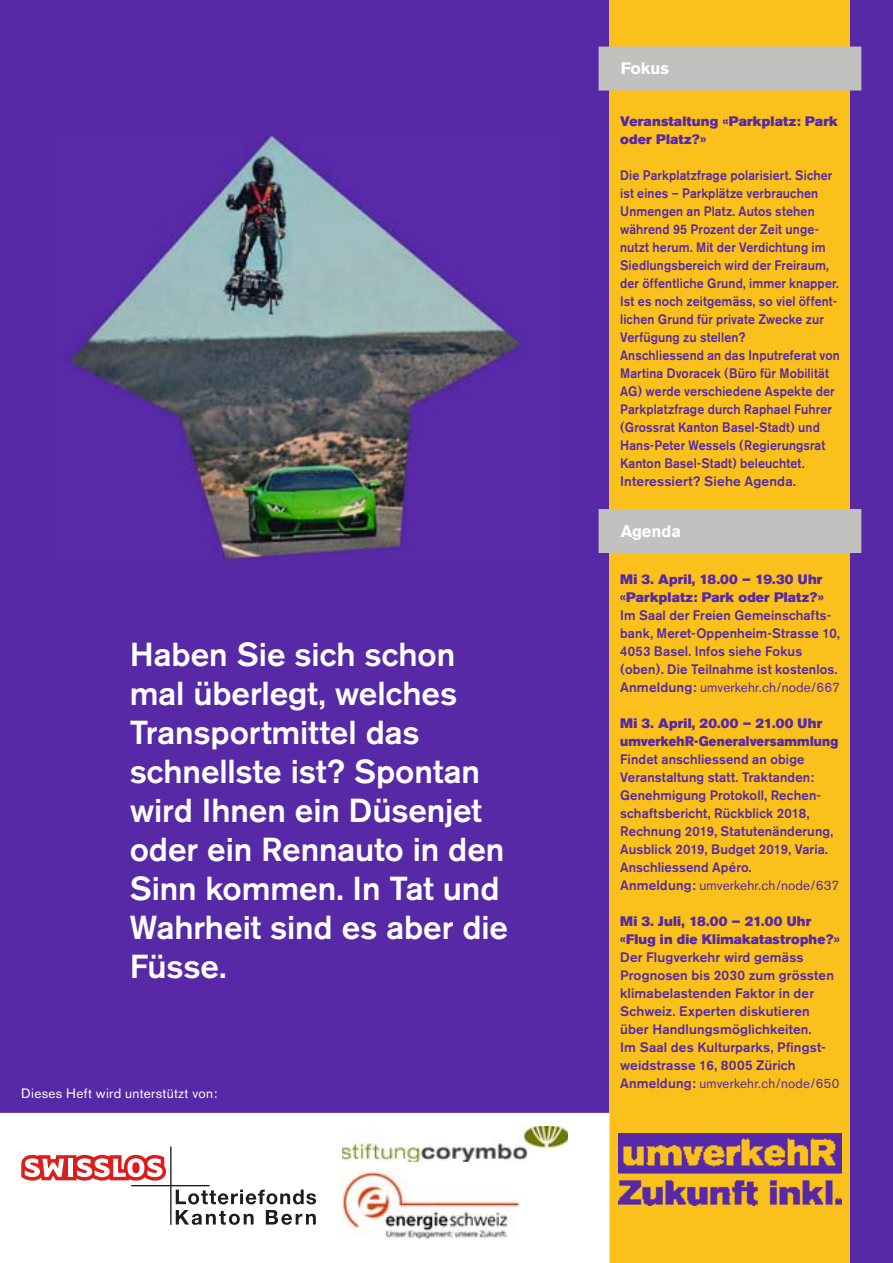
<style>
.page{position:relative;width:893px;height:1263px;background:#5729a6}
.page>*{position:absolute;margin:0;border:0;box-sizing:border-box;transform-origin:0 0}
.t1{font:500 33px/39px "Akzidenz Grotesk BE";color:#fff}
.t2{font:700 16.5px "Akzidenz Grotesk BE";color:#fff}
.t3{font:500 13.65px/18px "Akzidenz Grotesk BE";letter-spacing:.01em;color:#5729a6;scale:.91 1}
.t4{font:500 13.65px/18px "Akzidenz Grotesk BE";letter-spacing:.01em;color:#5729a6;scale:.96 1}
.t5{font:13.65px/18px "Akzidenz Grotesk BE Super";letter-spacing:.015em;color:#5729a6}
.t6{font:500 13.65px/18px "Akzidenz Grotesk BE";letter-spacing:.01em;color:#5729a6}
.t7{font:13.5px "Akzidenz Grotesk BE";letter-spacing:.02em;color:#5729a6}
.t8{font:13.5px "Akzidenz Grotesk BE";letter-spacing:.025em;color:#fff}
.s1{font-weight:400}
.s2{font-weight:500;font-size:13.65px}
</style>
<div class="page">
<div style="left:609px;top:0;width:241px;height:1263px;background:#fac01b"></div>
<div style="left:599px;top:47px;width:262px;height:43px;background:#c1c1c0"></div>
<img style="left:619px;top:1134px;width:222px;height:71px">
<div style="left:599px;top:509px;width:262px;height:43px;background:#c1c1c0"></div>
<div style="left:599px;top:509px;width:262px;height:44px;border:1px solid #c1c1c0"></div>
<img style="left:70px;top:137px;width:454px;height:425px">
<div style="left:0;top:1113px;width:609px;height:150px;background:#fff"></div>
<svg style="left:21px;top:1155px;width:145px;height:25px;background:#eb8382"></svg>
<hr style="left:170px;top:1146px;width:2px;height:79px;background:#201c1a">
<hr style="left:131px;top:1185px;width:79px;height:1px;background:#201c1a">
<svg style="left:176px;top:1189px;width:140px;height:15px;background:#abaaa9"></svg>
<svg style="left:176px;top:1210px;width:78px;height:15px"></svg>
<svg style="left:266px;top:1210px;width:50px;height:15px"></svg>
<img style="left:342px;top:1171px;width:178px;height:68px">
<img style="left:342px;top:1126px;width:226px;height:36px">
<h1 class="t1" style="left:130px;top:638px;width:380px">Haben Sie sich schon mal überlegt, welches<br>Transportmittel das schnellste ist? Spontan wird Ihnen ein Düsenjet oder ein Rennauto in den<br>Sinn kommen. In Tat und<br>Wahrheit sind es aber die<br>Füsse.</h1>
<p class="t8" style="left:21px;top:1088px;width:198px">Dieses Heft wird unterstützt von:</p>
<p class="t2" style="left:621px;top:63px;width:50px">Fokus</p>
<p class="t5" style="left:620px;top:113px;width:219px">Veranstaltung «Parkplatz: Park oder Platz?»</p>
<p class="t3" style="left:620px;top:167px;width:243px">Die Parkplatzfrage polarisiert. Sicher ist eines – Parkplätze verbrauchen Unmengen an Platz. Autos stehen während 95 Prozent der Zeit unge&shy;nutzt herum. Mit der Verdichtung im Siedlungsbereich wird der Freiraum, der öffentliche Grund, immer knapper.<br>Ist es noch zeitgemäss, so viel öffent&shy;lichen Grund für private Zwecke zur Verfügung zu stellen?<br>Anschliessend an das Inputreferat von Martina Dvoracek (Büro für Mobilität AG) werde verschiedene Aspekte der Parkplatzfrage durch Raphael Fuhrer (Grossrat Kanton Basel-Stadt) und Hans-Peter Wessels (Regierungsrat Kanton Basel-Stadt) beleuchtet.<br>Interessiert? Siehe Agenda.</p>
<p class="t2" style="left:621px;top:525px;width:62px">Agenda</p>
<p class="t5" style="left:620px;top:571px;width:205px">Mi 3. April, 18.00 – 19.30 Uhr «Parkplatz: Park oder Platz?»</p>
<p class="t4" style="left:620px;top:607px;width:230px">Im Saal der Freien Gemeinschafts&shy;bank, Meret-Oppenheim-Strasse 10, 4053 Basel. Infos siehe Fokus (oben). Die Teilnahme ist kostenlos.<br>Anmeldung: <span class="s1">umverkehr.ch/node/667</span></p>
<p class="t5" style="left:620px;top:715px;width:220px">Mi 3. April, 20.00 – 21.00 Uhr umverkehR-Generalversammlung</p>
<p class="t4" style="left:620px;top:751px;width:230px">Findet anschliessend an obige<br>Veranstaltung statt. Traktanden:<br>Genehmigung Protokoll, Rechen&shy;schaftsbericht, Rückblick 2018,<br>Rechnung 2019, Statutenänderung,<br>Ausblick 2019, Budget 2019, Varia.<br>Anschliessend Apéro.<br>Anmeldung: <span class="s1">umverkehr.ch/node/637</span></p>
<p class="t5" style="left:620px;top:913px;width:221px">Mi 3. Juli, 18.00 – 21.00 Uhr «Flug in die Klimakatastrophe?»</p>
<p class="t6" style="left:620px;top:949px;width:215px">Der Flugverkehr wird gemäss<br>Prognosen bis 2030 zum grössten klimabelastenden Faktor in der<br>Schweiz. Experten diskutieren über Handlungsmöglichkeiten.<br>Im Saal des Kulturparks, Pfingst&shy;weidstrasse 16, 8005 Zürich</p>
<p class="t7" style="left:620px;top:1078px;width:221px"><span class="s2">Anmeldung:</span> umverkehr.ch/node/650</p>
</div>
